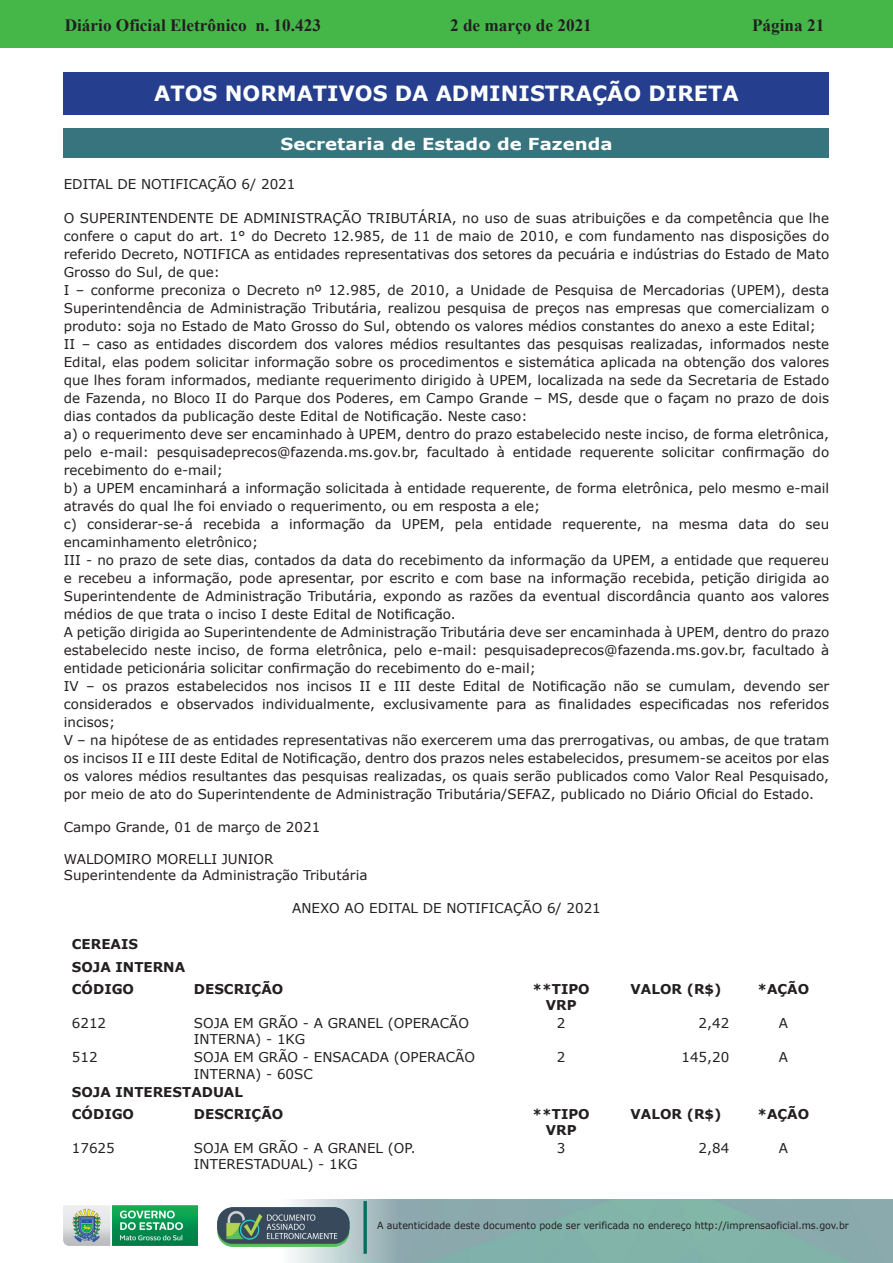
<style>
.page{position:relative;width:893px;height:1263px;background:#fff}
.page>*{position:absolute;margin:0;border:0;box-sizing:border-box;transform-origin:0 0}
.t1{font:700 21px "Verdana";color:#fff}
.t2{font:700 17.25px "Times New Roman";color:#231f20}
.t3{font:700 16.5px "Verdana";color:#fff;scale:1.1 1}
.t4{font:13.5px/18px "Verdana";color:#231f20}
.t5{font:700 13.5px/22.5px "Verdana";color:#231f20}
.t6{font:9.9px "Verdana";color:#231f20;scale:.95 1}
</style>
<div class="page">
<div style="left:0;top:0;width:893px;height:48px;background:#45b749"></div>
<img style="left:63px;top:1199px;width:830px;height:64px">
<img style="left:364px;top:1202px;width:2px;height:51px">
<img style="left:218px;top:1207px;width:132px;height:39px">
<img style="left:64px;top:1205px;width:134px;height:41px">
<div style="left:64px;top:72px;width:765px;height:42px;background:#253f8e"></div>
<div style="left:64px;top:128px;width:765px;height:30px;background:#37747e"></div>
<p class="t2" style="left:65px;top:13px;width:258px">Diário Oficial Eletrônico n. 10.423</p>
<p class="t2" style="left:450px;top:13px;width:143px">2 de março de 2021</p>
<p class="t2" style="left:752px;top:13px;width:74px">Página 21</p>
<h1 class="t1" style="left:154px;top:79px;width:586px">ATOS NORMATIVOS DA ADMINISTRAÇÃO DIRETA</h1>
<p class="t3" style="left:280px;top:132px;width:303px">Secretaria de Estado de Fazenda</p>
<p class="t4" style="left:64px;top:175px;width:233px">EDITAL DE NOTIFICAÇÃO 6/ 2021</p>
<p class="t4" style="left:64px;top:209px;width:767px">O SUPERINTENDENTE DE ADMINISTRAÇÃO TRIBUTÁRIA, no uso de suas atribuições e da competência que lhe confere o caput do art. 1° do Decreto 12.985, de 11 de maio de 2010, e com fundamento nas disposições do referido Decreto, NOTIFICA as entidades representativas dos setores da pecuária e indústrias do Estado de Mato Grosso do Sul, de que:<br>I – conforme preconiza o Decreto nº 12.985, de 2010, a Unidade de Pesquisa de Mercadorias (UPEM), desta Superintendência de Administração Tributária, realizou pesquisa de preços nas empresas que comercializam o produto: soja no Estado de Mato Grosso do Sul, obtendo os valores médios constantes do anexo a este Edital; II – caso as entidades discordem dos valores médios resultantes das pesquisas realizadas, informados neste Edital, elas podem solicitar informação sobre os procedimentos e sistemática aplicada na obtenção dos valores que lhes foram informados, mediante requerimento dirigido à UPEM, localizada na sede da Secretaria de Estado de Fazenda, no Bloco II do Parque dos Poderes, em Campo Grande – MS, desde que o façam no prazo de dois dias contados da publicação deste Edital de Notificação. Neste caso:<br>a) o requerimento deve ser encaminhado à UPEM, dentro do prazo estabelecido neste inciso, de forma eletrônica, pelo e-mail: pesquisadeprecos@fazenda.ms.gov.br, facultado à entidade requerente solicitar confirmação do recebimento do e-mail;<br>b) a UPEM encaminhará a informação solicitada à entidade requerente, de forma eletrônica, pelo mesmo e-mail através do qual lhe foi enviado o requerimento, ou em resposta a ele;<br>c) considerar-se-á recebida a informação da UPEM, pela entidade requerente, na mesma data do seu encaminhamento eletrônico;<br>III - no prazo de sete dias, contados da data do recebimento da informação da UPEM, a entidade que requereu e recebeu a informação, pode apresentar, por escrito e com base na informação recebida, petição dirigida ao Superintendente de Administração Tributária, expondo as razões da eventual discordância quanto aos valores médios de que trata o inciso I deste Edital de Notificação.<br>A petição dirigida ao Superintendente de Administração Tributária deve ser encaminhada à UPEM, dentro do prazo estabelecido neste inciso, de forma eletrônica, pelo e-mail: pesquisadeprecos@fazenda.ms.gov.br, facultado à entidade peticionária solicitar confirmação do recebimento do e-mail;<br>IV – os prazos estabelecidos nos incisos II e III deste Edital de Notificação não se cumulam, devendo ser considerados e observados individualmente, exclusivamente para as finalidades especificadas nos referidos incisos;<br>V – na hipótese de as entidades representativas não exercerem uma das prerrogativas, ou ambas, de que tratam os incisos II e III deste Edital de Notificação, dentro dos prazos neles estabelecidos, presumem-se aceitos por elas os valores médios resultantes das pesquisas realizadas, os quais serão publicados como Valor Real Pesquisado, por meio de ato do Superintendente de Administração Tributária/SEFAZ, publicado no Diário Oficial do Estado.</p>
<p class="t4" style="left:64px;top:817px;width:258px">Campo Grande, 01 de março de 2021</p>
<p class="t4" style="left:64px;top:851px;width:305px;line-height:16.2px">WALDOMIRO MORELLI JUNIOR<br>Superintendente da Administração Tributária</p>
<p class="t4" style="left:292px;top:898px;width:310px">ANEXO AO EDITAL DE NOTIFICAÇÃO 6/ 2021</p>
<p class="t5" style="left:72px;top:932px;width:115px">CEREAIS<br>SOJA INTERNA<br>CÓDIGO</p>
<p class="t5" style="left:194px;top:977px;width:91px">DESCRIÇÃO</p>
<p class="t5" style="left:533px;top:981px;width:59px;line-height:16.2px;text-align:center">**TIPO<br>VRP</p>
<p class="t5" style="left:631px;top:977px;width:92px">VALOR (R$)</p>
<p class="t5" style="left:757px;top:977px;width:53px">*AÇÃO</p>
<p class="t4" style="left:72px;top:1014px;width:36px">6212</p>
<p class="t4" style="left:194px;top:1015px;width:277px;line-height:16.2px">SOJA EM GRÃO - A GRANEL (OPERACÃO<br>INTERNA) - 1KG</p>
<p class="t4" style="left:557px;top:1014px;width:10px">2</p>
<p class="t4" style="left:699px;top:1014px;width:32px">2,42</p>
<p class="t4" style="left:779px;top:1014px;width:11px">A</p>
<p class="t4" style="left:72px;top:1048px;width:27px">512</p>
<p class="t4" style="left:194px;top:1049px;width:283px;line-height:16.2px">SOJA EM GRÃO - ENSACADA (OPERACÃO<br>INTERNA) - 60SC</p>
<p class="t4" style="left:557px;top:1048px;width:10px">2</p>
<p class="t4" style="left:681px;top:1048px;width:49px">145,20</p>
<p class="t4" style="left:779px;top:1048px;width:11px">A</p>
<p class="t5" style="left:72px;top:1080px;width:173px">SOJA INTERESTADUAL<br>CÓDIGO</p>
<p class="t5" style="left:194px;top:1103px;width:91px">DESCRIÇÃO</p>
<p class="t5" style="left:533px;top:1106px;width:59px;line-height:16.2px;text-align:center">**TIPO<br>VRP</p>
<p class="t5" style="left:631px;top:1103px;width:92px">VALOR (R$)</p>
<p class="t5" style="left:757px;top:1103px;width:53px">*AÇÃO</p>
<p class="t4" style="left:72px;top:1139px;width:44px">17625</p>
<p class="t4" style="left:194px;top:1140px;width:223px;line-height:16.2px">SOJA EM GRÃO - A GRANEL (OP.<br>INTERESTADUAL) - 1KG</p>
<p class="t4" style="left:557px;top:1139px;width:10px">3</p>
<p class="t4" style="left:699px;top:1139px;width:32px">2,84</p>
<p class="t4" style="left:779px;top:1139px;width:11px">A</p>
<p class="t6" style="left:377px;top:1219px;width:498px">A autenticidade deste documento pode ser verificada no endereço http://imprensaoficial.ms.gov.br</p>
</div>
